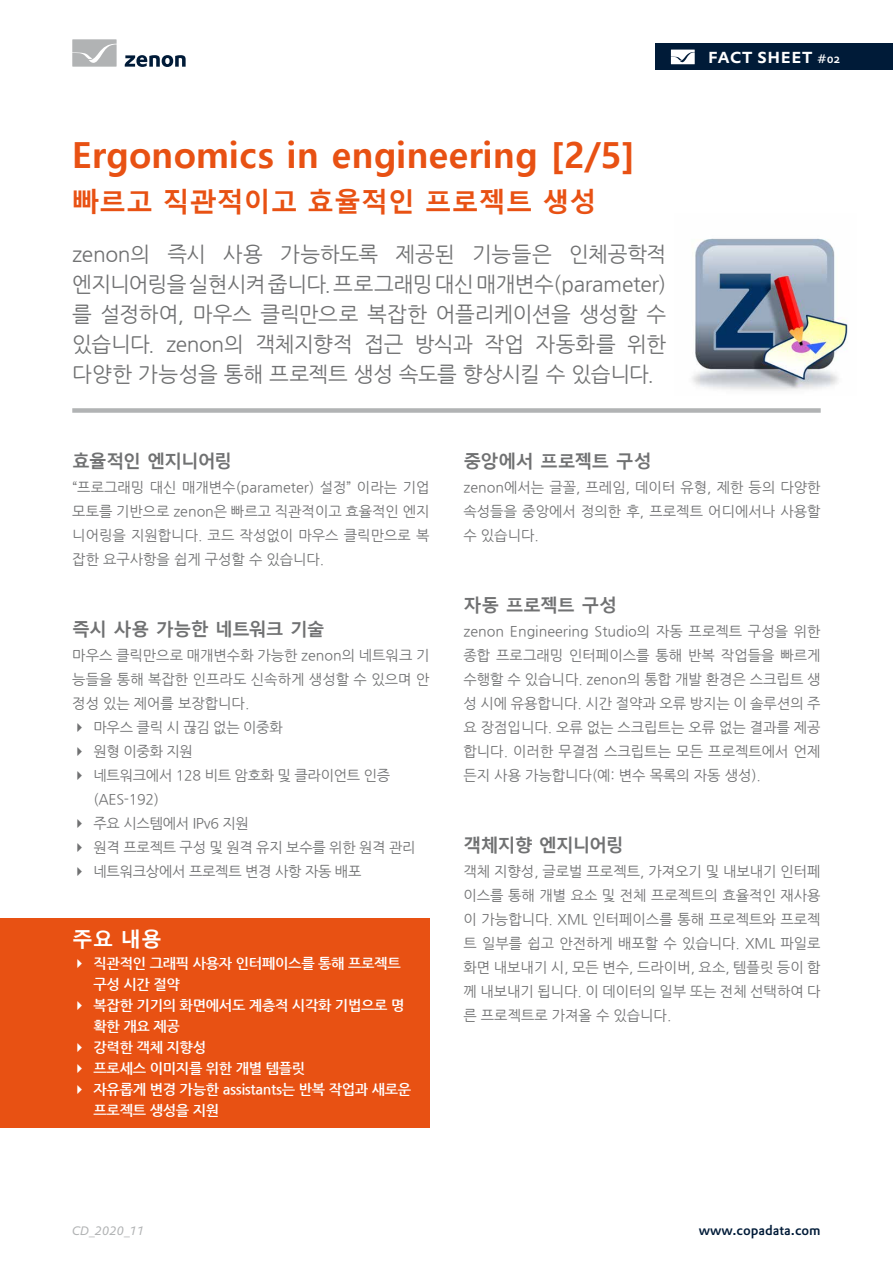
<style>
.page{position:relative;width:893px;height:1263px;background:#fff}
.page>*{position:absolute;margin:0;border:0;box-sizing:border-box;transform-origin:0 0}
.t1{font:700 36px "Malgun Gothic";letter-spacing:.005em;color:#e85113}
.t2{font:700 27px "Malgun Gothic";color:#e85113}
.t3{font:21px/30px "Nanum Gothic";letter-spacing:-.015em;color:#707172;text-align:justify}
.t4{font:500 21px "DTL Prokyon TOT Caps";color:#fff}
.t5{font:700 20.85px "Malgun Gothic";color:#fff}
.t6{font:700 18px "Malgun Gothic";letter-spacing:-.05em;color:#707172}
.t7{font:700 18px "Malgun Gothic";letter-spacing:-.08em;color:#707172}
.t8{font:700 18px "Malgun Gothic";letter-spacing:-.07em;color:#707172}
.t9{font:14.25px/24px "Nanum Gothic";color:#707172;text-align:justify}
.t10{font:700 14.25px/21px "Nanum Gothic";letter-spacing:-.02em;color:#fff}
.t11{font:14.25px "Nanum Gothic";letter-spacing:-.02em;color:#707172}
.t12{font:500 13.5px "DTL Prokyon TOT";color:#001b38}
.t13{font:italic 12px "DTL Prokyon TOT";color:#b1b3b4}
.s1{font-size:12px}
</style>
<div class="page">
<div style="left:656px;top:44px;width:237px;height:26px;background:#001b38"></div>
<svg style="left:671px;top:50px;width:24px;height:14px"></svg>
<svg style="left:125px;top:55px;width:61px;height:12px"></svg>
<svg style="left:72px;top:39px;width:45px;height:28px"></svg>
<div style="left:72px;top:408px;width:749px;height:5px;background:#b1b3b4"></div>
<div style="left:0;top:918px;width:429px;height:210px;background:#e85113"></div>
<img style="left:692px;top:238px;width:156px;height:153px">
<h1 class="t1" style="left:72px;top:134px;width:564px">Ergonomics in engineering [2/5]</h1>
<h2 class="t2" style="left:72px;top:187px;width:526px">빠르고 직관적이고 효율적인 프로젝트 생성</h2>
<h3 class="t3" style="left:72px;top:240px;width:595px">zenon의 즉시 사용 가능하도록 제공된 기능들은 인체공학적 엔지니어링을 실현시켜 줍니다. 프로그래밍 대신 매개변수(parameter) 를 설정하여, 마우스 클릭만으로 복잡한 어플리케이션을 생성할 수 있습니다. zenon의 객체지향적 접근 방식과 작업 자동화를 위한 다양한 가능성을 통해 프로젝트 생성 속도를 향상시킬 수 있습니다.</h3>
<h3 class="t4" style="left:708px;top:42px;width:134px">fact sheet <span class="s1">#02</span></h3>
<p class="t7" style="left:72px;top:451px;width:161px">효율적인 엔지니어링</p>
<p class="t9" style="left:72px;top:476px;width:359px">“프로그래밍 대신 매개변수(parameter) 설정” 이라는 기업 모토를 기반으로 zenon은 빠르고 직관적이고 효율적인 엔지 니어링을 지원합니다. 코드 작성없이 마우스 클릭만으로 복 잡한 요구사항을 쉽게 구성할 수 있습니다.</p>
<p class="t6" style="left:72px;top:619px;width:254px">즉시 사용 가능한 네트워크 기술</p>
<p class="t9" style="left:72px;top:644px;width:359px">마우스 클릭만으로 매개변수화 가능한 zenon의 네트워크 기</p>
<p class="t9" style="left:72px;top:668px;width:359px">능들을 통해 복잡한 인프라도 신속하게 생성할 수 있으며 안</p>
<p class="t9" style="left:72px;top:692px;width:179px">정성 있는 제어를 보장합니다.</p>
<p class="t11" style="left:94px;top:720px;width:191px">마우스 클릭 시 끊김 없는 이중화</p>
<p class="t9" style="left:94px;top:740px;width:101px">원형 이중화 지원</p>
<p class="t11" style="left:94px;top:768px;width:298px">네트워크에서 128 비트 암호화 및 클라이언트 인증</p>
<p class="t9" style="left:94px;top:787px;width:67px">(AES-192)</p>
<p class="t11" style="left:94px;top:816px;width:157px">주요 시스템에서 IPv6 지원</p>
<p class="t11" style="left:94px;top:840px;width:324px">원격 프로젝트 구성 및 원격 유지 보수를 위한 원격 관리</p>
<p class="t11" style="left:94px;top:864px;width:269px">네트워크상에서 프로젝트 변경 사항 자동 배포</p>
<h3 class="t5" style="left:72px;top:927px;width:91px">주요 내용</h3>
<p class="t10" style="left:94px;top:953px;width:319px">직관적인 그래픽 사용자 인터페이스를 통해 프로젝트 구성 시간 절약<br>복잡한 기기의 화면에서도 계층적 시각화 기법으로 명 확한 개요 제공<br>강력한 객체 지향성<br>프로세스 이미지를 위한 개별 템플릿<br>자유롭게 변경 가능한 assistants는 반복 작업과 새로운 프로젝트 생성을 지원</p>
<p class="t6" style="left:463px;top:451px;width:190px">중앙에서 프로젝트 구성</p>
<p class="t9" style="left:463px;top:476px;width:359px">zenon에서는 글꼴, 프레임, 데이터 유형, 제한 등의 다양한 속성들을 중앙에서 정의한 후, 프로젝트 어디에서나 사용할 수 있습니다.</p>
<p class="t6" style="left:463px;top:595px;width:155px">자동 프로젝트 구성</p>
<p class="t9" style="left:463px;top:620px;width:359px">zenon Engineering Studio의 자동 프로젝트 구성을 위한 종합 프로그래밍 인터페이스를 통해 반복 작업들을 빠르게 수행할 수 있습니다. zenon의 통합 개발 환경은 스크립트 생 성 시에 유용합니다. 시간 절약과 오류 방지는 이 솔루션의 주 요 장점입니다. 오류 없는 스크립트는 오류 없는 결과를 제공 합니다. 이러한 무결점 스크립트는 모든 프로젝트에서 언제 든지 사용 가능합니다(예: 변수 목록의 자동 생성).</p>
<p class="t8" style="left:463px;top:835px;width:162px">객체지향 엔지니어링</p>
<p class="t9" style="left:463px;top:860px;width:359px">객체 지향성, 글로벌 프로젝트, 가져오기 및 내보내기 인터페 이스를 통해 개별 요소 및 전체 프로젝트의 효율적인 재사용 이 가능합니다. XML 인터페이스를 통해 프로젝트와 프로젝 트 일부를 쉽고 안전하게 배포할 수 있습니다. XML 파일로 화면 내보내기 시, 모든 변수, 드라이버, 요소, 템플릿 등이 함 께 내보내기 됩니다. 이 데이터의 일부 또는 전체 선택하여 다 른 프로젝트로 가져올 수 있습니다.</p>
<p class="t13" style="left:72px;top:1223px;width:74px">CD_2020_11</p>
<p class="t12" style="left:699px;top:1221px;width:124px">www.copadata.com</p>
</div>
